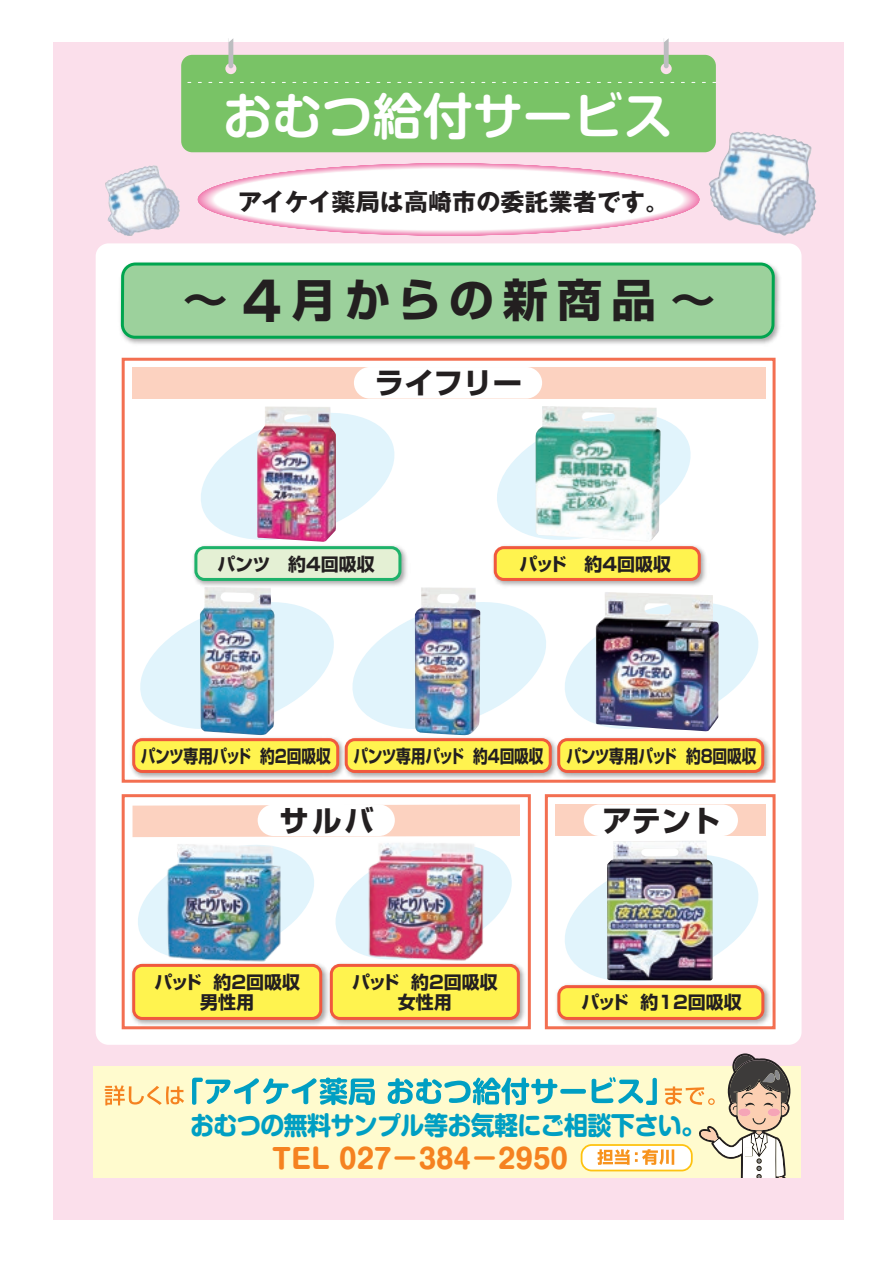
<style>
.page{position:relative;width:893px;height:1263px;background:#fff}
.page>*{position:absolute;margin:0;border:0;box-sizing:border-box;transform-origin:0 0}
.t1{font:700 49.65px "Shin M Go Pr 6 De";letter-spacing:.01em;color:#fff}
.t2{font:700 45px "Shin Go Pr 6";letter-spacing:.2em;color:#231f20}
.t3{font:700 29.4px "Shin Go Pr 6";color:#231f20}
.t4{font:700 27px "Shin M Go Pr 6";color:#f58220}
.t5{font:700 25.5px "Shin M Go Pr 6";letter-spacing:-.025em;color:#009fc3;scale:.94 1}
.t6{font:700 24px "Gothic MB101 Pr 6";letter-spacing:.005em;color:#231f20}
.t7{font:700 18px/19.5px "Shin Go Pr 6";letter-spacing:-.01em;color:#231f20;text-align:center}
.t8{font:700 18px "Shin Go Pr 6";letter-spacing:-.01em;color:#231f20;scale:.82 1}
.s1{font-size:53.7px}
</style>
<div class="page">
<div style="left:53px;top:43px;width:791px;height:1177px;background:#fbdfeb"></div>
<div style="left:214px;top:169px;width:469px;height:61px;background:#fff;border-radius:50%"></div>
<div style="left:94px;top:1066px;width:707px;height:111px;background:#fffbce"></div>
<div style="left:582px;top:1145px;width:110px;height:25px;background:#fff;border-radius:10px"></div>
<div style="left:581px;top:1144px;width:112px;height:27px;border:2px solid #fec210;border-radius:10px"></div>
<svg style="left:105px;top:1085px;width:79px;height:20px"></svg>
<svg style="left:192px;top:1077px;width:183px;height:28px"></svg>
<svg style="left:388px;top:1077px;width:169px;height:28px"></svg>
<div style="left:560px;top:1089px;width:26px;height:5px;background:#009fc3;border-radius:2px"></div>
<img style="left:709px;top:132px;width:108px;height:104px">
<img style="left:105px;top:165px;width:75px;height:71px">
<div style="left:96px;top:243px;width:705px;height:802px;background:#fff;border-radius:13px"></div>
<svg style="left:592px;top:1053px;width:200px;height:125px"></svg>
<div style="left:122px;top:358px;width:654px;height:425px;border:3px solid #f36f51"></div>
<div style="left:122px;top:794px;width:409px;height:235px;border:3px solid #f36f51"></div>
<div style="left:545px;top:794px;width:231px;height:235px;border:3px solid #f36f51"></div>
<svg style="left:201px;top:413px;width:194px;height:127px"></svg>
<svg style="left:140px;top:602px;width:619px;height:130px"></svg>
<svg style="left:565px;top:856px;width:194px;height:125px"></svg>
<svg style="left:497px;top:418px;width:194px;height:119px"></svg>
<img style="left:257px;top:406px;width:79px;height:136px">
<img style="left:536px;top:406px;width:125px;height:135px">
<img style="left:200px;top:590px;width:75px;height:144px">
<img style="left:415px;top:587px;width:66px;height:147px">
<img style="left:595px;top:592px;width:124px;height:139px">
<img style="left:607px;top:841px;width:106px;height:139px">
<div style="left:133px;top:367px;width:633px;height:31px;background:#fcd2c0"></div>
<div style="left:354px;top:367px;width:188px;height:31px;background:#fff;border-radius:16px"></div>
<div style="left:181px;top:55px;width:535px;height:97px;background:#79c366;border-radius:11px"></div>
<svg style="left:181px;top:82px;width:535px;height:1px"></svg>
<svg style="left:225px;top:63px;width:11px;height:11px"></svg>
<svg style="left:228px;top:38px;width:5px;height:30px"></svg>
<div style="left:661px;top:63px;width:11px;height:11px;background:#fbdfeb;border-radius:50%"></div>
<svg style="left:664px;top:38px;width:5px;height:30px"></svg>
<img style="left:120px;top:265px;width:660px;height:79px">
<div style="left:122px;top:264px;width:651px;height:73px;background:#9cd19c;border-radius:13px"></div>
<div style="left:121px;top:262px;width:654px;height:77px;border:3px solid #00a54f;border-radius:13px"></div>
<img style="left:128px;top:734px;width:212px;height:48px">
<div style="left:134px;top:740px;width:204px;height:31px;background:#fff34f;border-radius:9px"></div>
<div style="left:132px;top:738px;width:207px;height:35px;border:3px solid #f0593e;border-radius:9px"></div>
<img style="left:128px;top:968px;width:197px;height:61px">
<div style="left:134px;top:965px;width:187px;height:53px;background:#fff34f;border-radius:9px"></div>
<div style="left:132px;top:964px;width:190px;height:56px;border:3px solid #f0593e;border-radius:9px"></div>
<img style="left:325px;top:959px;width:204px;height:70px">
<div style="left:331px;top:965px;width:187px;height:53px;background:#fff34f;border-radius:9px"></div>
<div style="left:330px;top:964px;width:190px;height:56px;border:3px solid #f0593e;border-radius:9px"></div>
<img style="left:553px;top:981px;width:220px;height:48px">
<div style="left:559px;top:987px;width:204px;height:31px;background:#fff34f;border-radius:9px"></div>
<div style="left:557px;top:985px;width:207px;height:35px;border:3px solid #f0593e;border-radius:9px"></div>
<img style="left:193px;top:545px;width:214px;height:45px">
<div style="left:196px;top:548px;width:204px;height:31px;background:#e4f0d4;border-radius:9px"></div>
<div style="left:194px;top:546px;width:207px;height:35px;border:3px solid #1eb26a;border-radius:9px"></div>
<img style="left:493px;top:545px;width:213px;height:41px">
<div style="left:495px;top:548px;width:204px;height:31px;background:#fff34f;border-radius:9px"></div>
<div style="left:494px;top:546px;width:207px;height:35px;border:3px solid #f0593e;border-radius:9px"></div>
<img style="left:340px;top:734px;width:213px;height:48px">
<div style="left:346px;top:740px;width:204px;height:31px;background:#fff34f;border-radius:9px"></div>
<div style="left:345px;top:738px;width:207px;height:35px;border:3px solid #f0593e;border-radius:9px"></div>
<img style="left:553px;top:734px;width:220px;height:48px">
<div style="left:559px;top:740px;width:204px;height:31px;background:#fff34f;border-radius:9px"></div>
<div style="left:557px;top:738px;width:207px;height:35px;border:3px solid #f0593e;border-radius:9px"></div>
<img style="left:132px;top:804px;width:388px;height:164px">
<div style="left:258px;top:804px;width:137px;height:32px;background:#fff;border-radius:16px"></div>
<div style="left:556px;top:804px;width:210px;height:32px;background:#fcd2c0"></div>
<div style="left:584px;top:804px;width:154px;height:32px;background:#fff;border-radius:16px"></div>
<h1 class="t1" style="left:223px;top:75px;width:452px">おむつ給付サービス</h1>
<h3 class="t6" style="left:238px;top:182px;width:433px">アイケイ薬局は高崎市の委託業者です。</h3>
<h2 class="t2" style="left:183px;top:264px;width:534px">～ <span class="s1">4</span>月からの新商品 ～</h2>
<h3 class="t3" style="left:375px;top:360px;width:149px">ライフリー</h3>
<p class="t7" style="left:218px;top:554px;width:159px">パンツ　約4回吸収</p>
<p class="t7" style="left:520px;top:554px;width:153px">パッド　約4回吸収</p>
<p class="t8" style="left:141px;top:742px;width:233px">パンツ専用パッド 約2回吸収</p>
<p class="t8" style="left:354px;top:742px;width:233px">パンツ専用パッド 約4回吸収</p>
<p class="t8" style="left:566px;top:742px;width:233px">パンツ専用パッド 約8回吸収</p>
<h3 class="t3" style="left:280px;top:797px;width:96px">サルバ</h3>
<h3 class="t3" style="left:602px;top:797px;width:119px">アテント</h3>
<p class="t7" style="left:154px;top:972px;width:147px">パッド 約2回吸収男性用</p>
<p class="t7" style="left:352px;top:972px;width:147px">パッド 約2回吸収女性用</p>
<p class="t7" style="left:581px;top:992px;width:162px">パッド 約12回吸収</p>
<h3 class="t5" style="left:190px;top:1104px;width:549px">おむつの無料サンプル等お気軽にご相談下さい。</h3>
<h3 class="t4" style="left:272px;top:1135px;width:297px">TEL 027－384－2950</h3>
</div>
